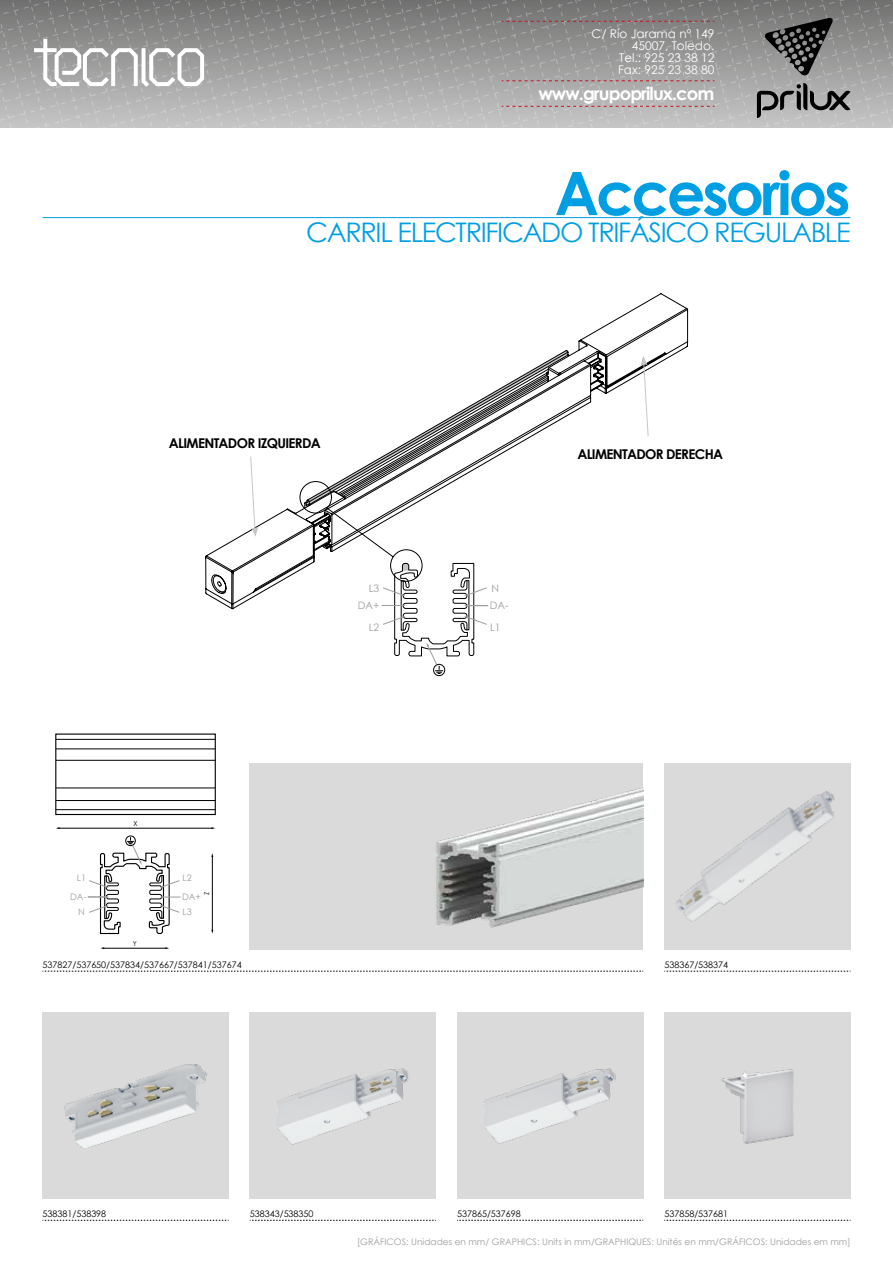
<style>
.page{position:relative;width:893px;height:1263px;background:#fff}
.page>*{position:absolute;margin:0;border:0;box-sizing:border-box;transform-origin:0 0}
.t1{font:700 60px "Century Gothic";letter-spacing:-.05em;color:#009fe3}
.t2{font:27px "Century Gothic";letter-spacing:-.05em;color:#009fe3}
.t3{font:700 18px "Century Gothic";letter-spacing:-.05em;color:#fff}
.t4{font:700 13.5px "Century Gothic";letter-spacing:-.05em;color:#000}
.t5{font:12px/12px "Century Gothic";color:#fff;text-align:right}
.t6{font:10.35px "Century Gothic";color:#9d9d9c}
.t7{font:9px "Century Gothic";color:#000}
.t8{font:9px/18.9px "Century Gothic";color:#9d9d9c;text-align:right}
.t9{font:6.75px "Century Gothic";color:#000}
</style>
<div class="page">
<svg style="left:0;top:0;width:893px;height:128px;background:#9d9c9c"></svg>
<div style="left:250px;top:764px;width:393px;height:186px;background:#dadada"></div>
<div style="left:457px;top:1013px;width:186px;height:186px;background:#dadada"></div>
<img style="left:484px;top:1068px;width:132px;height:76px">
<div style="left:664px;top:1013px;width:186px;height:186px;background:#dadada"></div>
<img style="left:722px;top:1069px;width:72px;height:75px">
<div style="left:664px;top:764px;width:186px;height:186px;background:#dadada"></div>
<img style="left:676px;top:791px;width:159px;height:131px">
<div style="left:43px;top:1013px;width:186px;height:186px;background:#dadada"></div>
<img style="left:64px;top:1064px;width:143px;height:84px">
<div style="left:250px;top:1013px;width:186px;height:186px;background:#dadada"></div>
<img style="left:277px;top:1068px;width:132px;height:77px">
<svg style="left:43px;top:971px;width:600px;height:1px"></svg>
<svg style="left:457px;top:1220px;width:186px;height:1px"></svg>
<svg style="left:664px;top:1220px;width:187px;height:1px"></svg>
<svg style="left:43px;top:1220px;width:186px;height:1px"></svg>
<svg style="left:664px;top:971px;width:187px;height:1px"></svg>
<svg style="left:250px;top:1220px;width:186px;height:1px"></svg>
<hr style="left:103px;top:948px;width:63px;height:1px;background:#000">
<hr style="left:59px;top:828px;width:153px;height:1px;background:#000">
<hr style="left:212px;top:856px;width:1px;height:74px;background:#000">
<svg style="left:88px;top:837px;width:93px;height:98px"></svg>
<div style="left:125px;top:836px;width:11px;height:10px;border:1px solid #000;border-radius:50%"></div>
<div style="left:55px;top:733px;width:161px;height:82px;border:1px solid #000"></div>
<hr style="left:56px;top:739px;width:159px;height:1px;background:#000">
<hr style="left:56px;top:749px;width:159px;height:1px;background:#000">
<hr style="left:56px;top:760px;width:159px;height:1px;background:#000">
<hr style="left:56px;top:788px;width:159px;height:1px;background:#000">
<hr style="left:56px;top:800px;width:159px;height:1px;background:#000">
<hr style="left:56px;top:809px;width:159px;height:1px;background:#000">
<hr style="left:43px;top:217px;width:807px;height:1px;background:#009fe3">
<img style="left:436px;top:787px;width:207px;height:141px">
<svg style="left:205px;top:308px;width:483px;height:301px"></svg>
<div style="left:433px;top:664px;width:12px;height:12px;border:1px solid #000;border-radius:50%"></div>
<svg style="left:299px;top:351px;width:269px;height:323px"></svg>
<svg style="left:250px;top:455px;width:8px;height:82px"></svg>
<svg style="left:640px;top:356px;width:9px;height:81px"></svg>
<h3 class="t5" style="left:592px;top:27px;width:124px">C/ Río Jarama nº 149<br>45007, Toledo.<br>Tel.: 925 23 38 12<br>Fax: 925 23 38 80</h3>
<h3 class="t3" style="left:538px;top:80px;width:178px">www.grupoprilux.com</h3>
<h1 class="t1" style="left:555px;top:148px;width:297px">Accesorios</h1>
<h2 class="t2" style="left:306px;top:213px;width:546px">CARRIL ELECTRIFICADO TRIFÁSICO REGULABLE</h2>
<h3 class="t4" style="left:169px;top:433px;width:154px">ALIMENTADOR IZQUIERDA</h3>
<p class="t6" style="left:369px;top:581px;width:12px">L3</p>
<p class="t6" style="left:358px;top:598px;width:23px">DA+</p>
<p class="t6" style="left:369px;top:620px;width:12px">L2</p>
<p class="t8" style="left:70px;top:868px;width:18px">L1<br>DA-</p>
<p class="t8" style="left:78px;top:902px;width:8px">N</p>
<p class="t9" style="left:133px;top:818px;width:6px">X</p>
<p class="t9" style="left:133px;top:938px;width:5px">Y</p>
<p class="t8" style="left:182px;top:868px;width:20px;text-align:left">L2<br>DA+</p>
<p class="t8" style="left:183px;top:902px;width:11px">L3</p>
<p class="t9" style="left:202px;top:895px;width:5px;rotate:-90deg">Z</p>
<p class="t7" style="left:43px;top:959px;width:201px">537827/537650/537834/537667/537841/537674</p>
<p class="t6" style="left:492px;top:581px;width:9px">N</p>
<p class="t6" style="left:490px;top:598px;width:20px">DA-</p>
<p class="t6" style="left:490px;top:620px;width:12px">L1</p>
<h3 class="t4" style="left:577px;top:443px;width:147px">ALIMENTADOR DERECHA</h3>
<p class="t7" style="left:664px;top:959px;width:65px">538367/538374</p>
<p class="t7" style="left:43px;top:1208px;width:65px">538381/538398</p>
<p class="t7" style="left:457px;top:1208px;width:65px">537865/537698</p>
<p class="t7" style="left:664px;top:1208px;width:65px">537858/537681</p>
<p class="t7" style="left:250px;top:1208px;width:65px">538343/538350</p>
<p class="t8" style="left:357px;top:1232px;width:495px">[GRÁFICOS: Unidades en mm/ GRAPHICS: Units in mm/GRAPHIQUES: Unités en mm/GRÁFICOS: Unidades em mm]</p>
</div>
